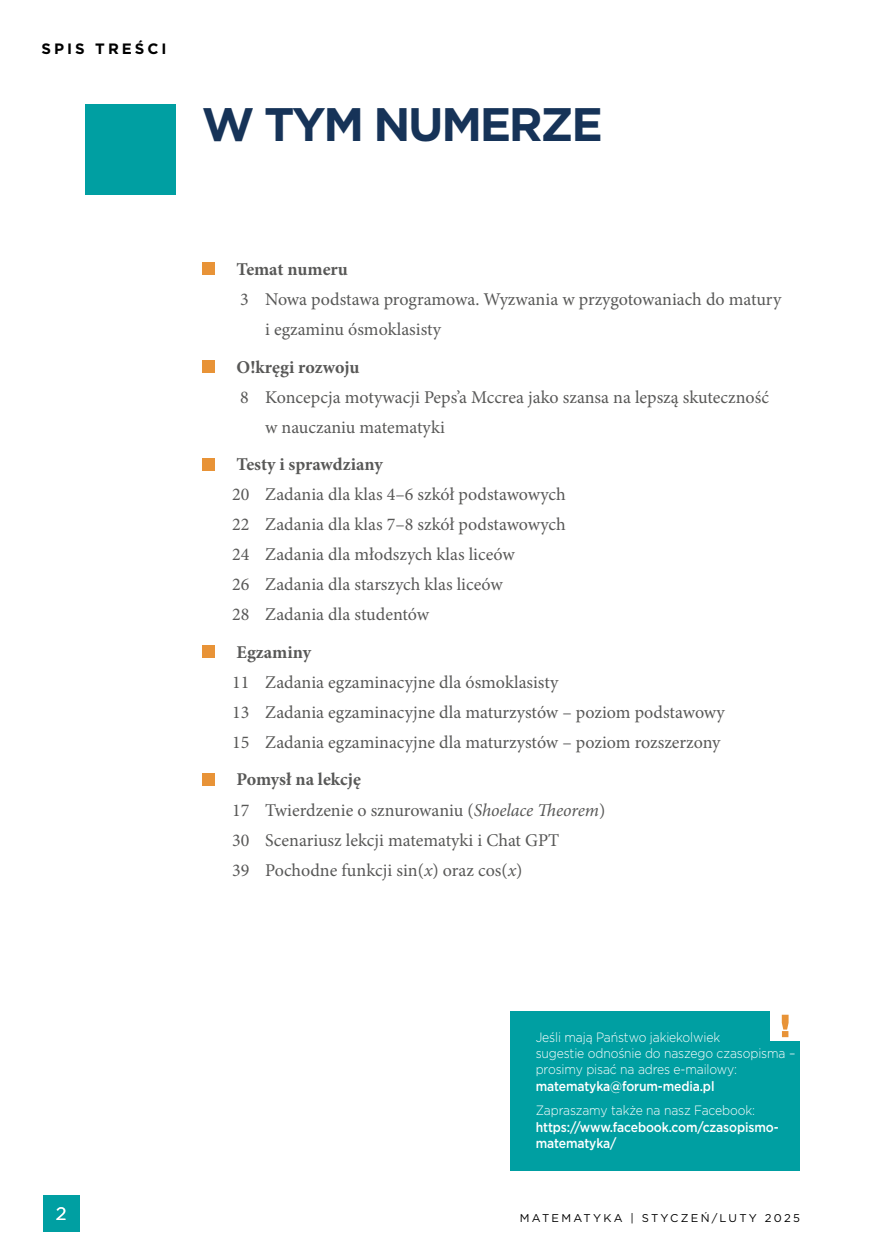
<style>
.page{position:relative;width:885px;height:1251px;background:#fff}
.page>*{position:absolute;margin:0;border:0;box-sizing:border-box;transform-origin:0 0}
.t1{font:700 46.95px "Gotham";letter-spacing:-.05em;color:#163358}
.t2{font:18px/30px "Minion Pro";color:#585857}
.t3{font:700 18px "Minion Pro";letter-spacing:-.005em;color:#585857}
.t4{font:18px "Gotham";color:#fff}
.t5{font:700 15px "Gotham";letter-spacing:.2em;color:#000}
.t6{font:300 13.5px/16.2px "Gotham";letter-spacing:-.01em;color:#fff;scale:.9 1}
.t7{font:500 13.5px/16.2px "Gotham";letter-spacing:-.01em;color:#fff;scale:.9 1}
.t8{font:11.25px "Gotham";letter-spacing:.2em;color:#000}
.s1{font-weight:700}
.s2{font-style:italic}
</style>
<div class="page">
<div style="left:510px;top:1010px;width:289px;height:160px;background:#009fa2"></div>
<div style="left:85px;top:105px;width:90px;height:90px;background:#009fa2"></div>
<div style="left:770px;top:1010px;width:29px;height:30px;background:#fff"></div>
<svg style="left:781px;top:1014px;width:7px;height:22px"></svg>
<div style="left:202px;top:263px;width:12px;height:12px;background:#e89337"></div>
<div style="left:202px;top:360px;width:12px;height:12px;background:#e89337"></div>
<div style="left:202px;top:458px;width:12px;height:12px;background:#e89337"></div>
<div style="left:202px;top:645px;width:12px;height:12px;background:#e89337"></div>
<div style="left:202px;top:773px;width:12px;height:12px;background:#e89337"></div>
<div style="left:43px;top:1195px;width:36px;height:36px;background:#009fa2"></div>
<p class="t5" style="left:41px;top:39px;width:127px">SPIS TREŚCI</p>
<h1 class="t1" style="left:202px;top:93px;width:402px">W TYM NUMERZE</h1>
<p class="t3" style="left:236px;top:256px;width:113px">Temat numeru</p>
<p class="t2" style="left:265px;top:284px;width:517px;text-indent:-25px">3 Nowa podstawa programowa. Wyzwania w przygotowaniach do matury i egzaminu ósmoklasisty</p>
<p class="t3" style="left:236px;top:354px;width:124px">O!kręgi rozwoju</p>
<p class="t2" style="left:265px;top:382px;width:505px;text-indent:-25px">8 Koncepcja motywacji Peps’a Mccrea jako szansa na lepszą skuteczność w nauczaniu matematyki</p>
<p class="t3" style="left:236px;top:451px;width:148px">Testy i sprawdziany</p>
<p class="t2" style="left:232px;top:479px;width:335px">20 Zadania dla klas 4–6 szkół podstawowych 22 Zadania dla klas 7–8 szkół podstawowych 24 Zadania dla młodszych klas liceów<br>26 Zadania dla starszych klas liceów<br>28 Zadania dla studentów</p>
<p class="t3" style="left:236px;top:639px;width:76px">Egzaminy</p>
<p class="t2" style="left:232px;top:667px;width:494px">11 Zadania egzaminacyjne dla ósmoklasisty<br>13 Zadania egzaminacyjne dla maturzystów – poziom podstawowy<br>15 Zadania egzaminacyjne dla maturzystów – poziom rozszerzony</p>
<p class="t2" style="left:232px;top:764px;width:374px"><span class="s1">Pomysł na lekcję<br></span>17 Twierdzenie o sznurowaniu (<span class="s2">Shoelace Theorem</span>)<br>30 Scenariusz lekcji matematyki i Chat GPT<br>39 Pochodne funkcji sin(<span class="s2">x</span>) oraz cos(<span class="s2">x</span>)</p>
<p class="t6" style="left:535px;top:1028px;width:290px">Jeśli mają Państwo jakiekolwiek<br>sugestie odnośnie do naszego czasopisma – prosimy pisać na adres e-mailowy:</p>
<p class="t7" style="left:535px;top:1077px;width:200px">matematyka@forum-media.pl</p>
<p class="t6" style="left:535px;top:1101px;width:245px">Zapraszamy także na nasz Facebook:</p>
<p class="t7" style="left:535px;top:1118px;width:271px">https://www.facebook.com/czasopismo&shy;matematyka/</p>
<p class="t4" style="left:56px;top:1201px;width:12px">2</p>
<p class="t8" style="left:520px;top:1210px;width:281px">MATEMATYKA | STYCZEŃ/LUTY 2025</p>
</div>
